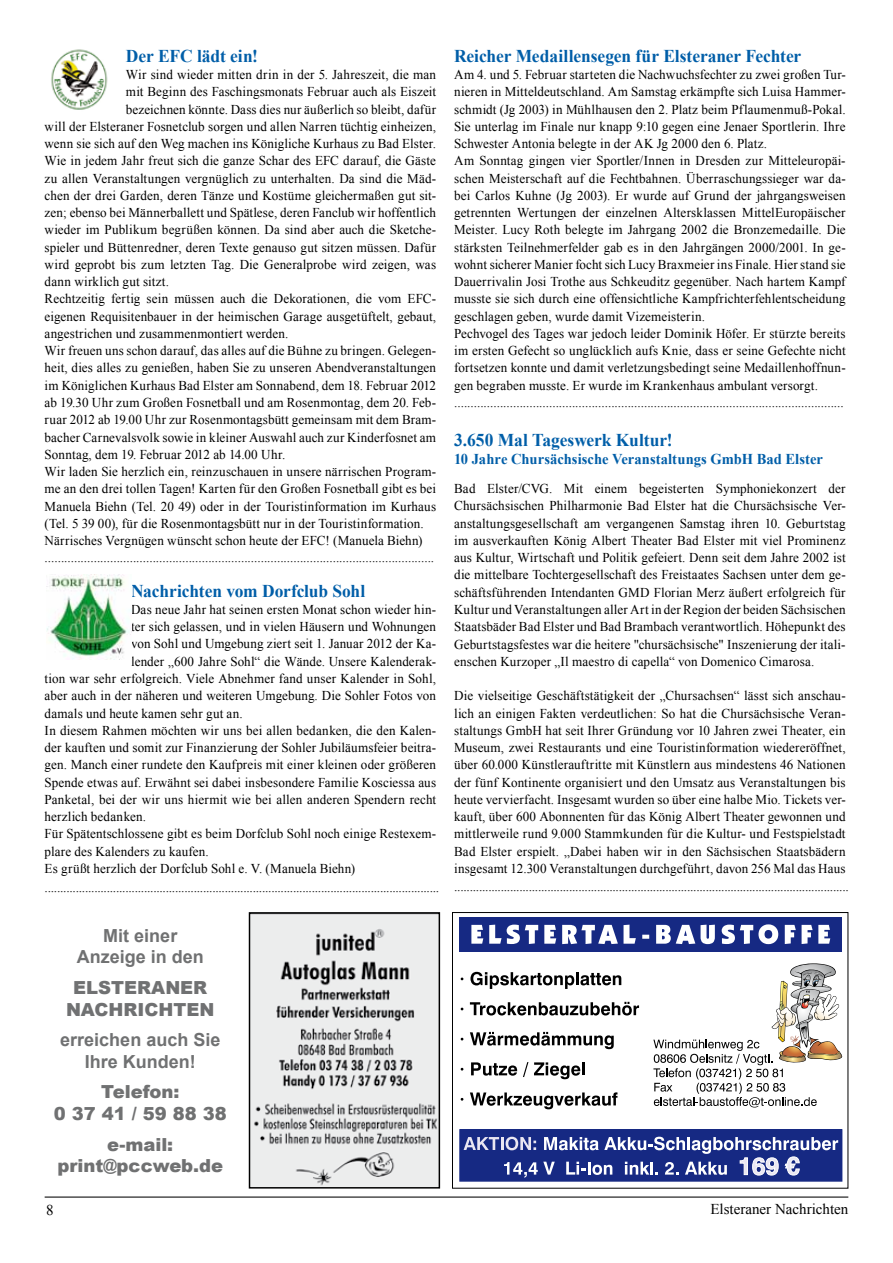
<style>
.page{position:relative;width:893px;height:1263px;background:#fff}
.page>*{position:absolute;margin:0;border:0;box-sizing:border-box;transform-origin:0 0}
.t1{font:700 18px "Times New Roman";letter-spacing:-.005em;color:#005ea8}
.t2{font:900 18px/21.6px "Arial";color:#707172;text-align:center}
.t3{font:700 18px/21.6px "Arial";color:#707172;text-align:center}
.t4{font:700 15px "Times New Roman";color:#005ea8}
.t5{font:15px "Times New Roman";color:#000}
.t6{font:13.5px/17.2px "Times New Roman";letter-spacing:.01em;color:#000;text-align:justify}
</style>
<div class="page">
<hr style="left:45px;top:1196px;width:803px;height:1px;background:#000">
<img style="left:51px;top:49px;width:57px;height:61px">
<img style="left:46px;top:574px;width:85px;height:85px">
<img style="left:252px;top:915px;width:185px;height:270px">
<div style="left:249px;top:912px;width:191px;height:276px;border:2px solid #000"></div>
<div style="left:459px;top:917px;width:383px;height:34px;background:#162983"></div>
<svg style="left:471px;top:924px;width:359px;height:20px"></svg>
<svg style="left:470px;top:972px;width:151px;height:17px"></svg>
<svg style="left:470px;top:1002px;width:169px;height:13px"></svg>
<svg style="left:470px;top:1032px;width:144px;height:17px"></svg>
<svg style="left:471px;top:1062px;width:46px;height:14px"></svg>
<svg style="left:523px;top:1062px;width:5px;height:15px"></svg>
<svg style="left:534px;top:1062px;width:51px;height:17px"></svg>
<svg style="left:470px;top:1092px;width:147px;height:17px"></svg>
<svg style="left:653px;top:963px;width:190px;height:144px"></svg>
<div style="left:460px;top:1130px;width:382px;height:51px;background:#162983"></div>
<div style="left:459px;top:1129px;width:383px;height:53px;border:2px solid #162983"></div>
<svg style="left:464px;top:1137px;width:374px;height:41px"></svg>
<div style="left:452px;top:912px;width:396px;height:276px;border:1px solid #000"></div>
<h1 class="t1" style="left:126px;top:43px;width:134px">Der EFC lädt ein!</h1>
<p class="t6" style="left:126px;top:66px;width:312px">Wir sind wieder mitten drin in der 5. Jahreszeit, die man</p>
<p class="t6" style="left:126px;top:83px;width:312px">mit Beginn des Faschingsmonats Februar auch als Eiszeit</p>
<p class="t6" style="left:126px;top:100px;width:312px">bezeichnen könnte. Dass dies nur äußerlich so bleibt, dafür</p>
<p class="t6" style="left:45px;top:118px;width:393px">will der Elsteraner Fosnetclub sorgen und allen Narren tüchtig einheizen,</p>
<p class="t6" style="left:45px;top:135px;width:393px">wenn sie sich auf den Weg machen ins Königliche Kurhaus zu Bad Elster.</p>
<p class="t6" style="left:45px;top:152px;width:393px">Wie in jedem Jahr freut sich die ganze Schar des EFC darauf, die Gäste</p>
<p class="t6" style="left:45px;top:169px;width:393px">zu allen Veranstaltungen vergnüglich zu unterhalten. Da sind die Mäd-</p>
<p class="t6" style="left:45px;top:187px;width:393px">chen der drei Garden, deren Tänze und Kostüme gleichermaßen gut sit-</p>
<p class="t6" style="left:45px;top:204px;width:393px">zen; ebenso bei Männerballett und Spätlese, deren Fanclub wir hoffentlich</p>
<p class="t6" style="left:45px;top:221px;width:393px">wieder im Publikum begrüßen können. Da sind aber auch die Sketche-</p>
<p class="t6" style="left:45px;top:238px;width:393px">spieler und Büttenredner, deren Texte genauso gut sitzen müssen. Dafür</p>
<p class="t6" style="left:45px;top:256px;width:393px">wird geprobt bis zum letzten Tag. Die Generalprobe wird zeigen, was</p>
<p class="t6" style="left:45px;top:273px;width:126px">dann wirklich gut sitzt.</p>
<p class="t6" style="left:45px;top:290px;width:393px">Rechtzeitig fertig sein müssen auch die Dekorationen, die vom EFC-</p>
<p class="t6" style="left:45px;top:307px;width:393px">eigenen Requisitenbauer in der heimischen Garage ausgetüftelt, gebaut,</p>
<p class="t6" style="left:45px;top:325px;width:245px">angestrichen und zusammenmontiert werden.</p>
<p class="t6" style="left:45px;top:342px;width:393px">Wir freuen uns schon darauf, das alles auf die Bühne zu bringen. Gelegen-</p>
<p class="t6" style="left:45px;top:359px;width:393px">heit, dies alles zu genießen, haben Sie zu unseren Abendveranstaltungen</p>
<p class="t6" style="left:45px;top:376px;width:393px">im Königlichen Kurhaus Bad Elster am Sonnabend, dem 18. Februar 2012</p>
<p class="t6" style="left:45px;top:394px;width:393px">ab 19.30 Uhr zum Großen Fosnetball und am Rosenmontag, dem 20. Feb-</p>
<p class="t6" style="left:45px;top:411px;width:393px">ruar 2012 ab 19.00 Uhr zur Rosenmontagsbütt gemeinsam mit dem Bram-</p>
<p class="t6" style="left:45px;top:428px;width:393px">bacher Carnevalsvolk sowie in kleiner Auswahl auch zur Kinderfosnet am</p>
<p class="t6" style="left:45px;top:445px;width:242px">Sonntag, dem 19. Februar 2012 ab 14.00 Uhr.</p>
<p class="t6" style="left:45px;top:463px;width:393px">Wir laden Sie herzlich ein, reinzuschauen in unsere närrischen Program-</p>
<p class="t6" style="left:45px;top:480px;width:393px">me an den drei tollen Tagen! Karten für den Großen Fosnetball gibt es bei</p>
<p class="t6" style="left:45px;top:497px;width:393px">Manuela Biehn (Tel. 20 49) oder in der Touristinformation im Kurhaus</p>
<p class="t6" style="left:45px;top:514px;width:381px">(Tel. 5 39 00), für die Rosenmontagsbütt nur in der Touristinformation.</p>
<p class="t6" style="left:45px;top:532px;width:379px">Närrisches Vergnügen wünscht schon heute der EFC! (Manuela Biehn)</p>
<p class="t6" style="left:45px;top:549px;width:391px">.......................................................................................................................</p>
<h1 class="t1" style="left:131px;top:578px;width:236px">Nachrichten vom Dorfclub Sohl</h1>
<p class="t6" style="left:131px;top:601px;width:307px">Das neue Jahr hat seinen ersten Monat schon wieder hin-</p>
<p class="t6" style="left:131px;top:618px;width:306px">ter sich gelassen, und in vielen Häusern und Wohnungen</p>
<p class="t6" style="left:131px;top:635px;width:307px">von Sohl und Umgebung ziert seit 1. Januar 2012 der Ka-</p>
<p class="t6" style="left:131px;top:652px;width:307px">lender „600 Jahre Sohl“ die Wände. Unsere Kalenderak-</p>
<p class="t6" style="left:45px;top:670px;width:393px">tion war sehr erfolgreich. Viele Abnehmer fand unser Kalender in Sohl,</p>
<p class="t6" style="left:45px;top:687px;width:393px">aber auch in der näheren und weiteren Umgebung. Die Sohler Fotos von</p>
<p class="t6" style="left:45px;top:704px;width:199px">damals und heute kamen sehr gut an.</p>
<p class="t6" style="left:45px;top:721px;width:393px">In diesem Rahmen möchten wir uns bei allen bedanken, die den Kalen-</p>
<p class="t6" style="left:45px;top:739px;width:393px">der kauften und somit zur Finanzierung der Sohler Jubiläumsfeier beitra-</p>
<p class="t6" style="left:45px;top:756px;width:393px">gen. Manch einer rundete den Kaufpreis mit einer kleinen oder größeren</p>
<p class="t6" style="left:45px;top:773px;width:393px">Spende etwas auf. Erwähnt sei dabei insbesondere Familie Kosciessa aus</p>
<p class="t6" style="left:45px;top:790px;width:393px">Panketal, bei der wir uns hiermit wie bei allen anderen Spendern recht</p>
<p class="t6" style="left:45px;top:808px;width:103px">herzlich bedanken.</p>
<p class="t6" style="left:45px;top:825px;width:393px">Für Spätentschlossene gibt es beim Dorfclub Sohl noch einige Restexem-</p>
<p class="t6" style="left:45px;top:842px;width:166px">plare des Kalenders zu kaufen.</p>
<p class="t6" style="left:45px;top:859px;width:312px">Es grüßt herzlich der Dorfclub Sohl e. V. (Manuela Biehn)</p>
<h1 class="t1" style="left:454px;top:43px;width:349px">Reicher Medaillensegen für Elsteraner Fechter</h1>
<p class="t6" style="left:454px;top:66px;width:393px;text-align:left">Am 4. und 5. Februar starteten die Nachwuchsfechter zu zwei großen Tur&shy;nieren in Mitteldeutschland. Am Samstag erkämpfte sich Luisa Hammer&shy;schmidt (Jg 2003) in Mühlhausen den 2. Platz beim Pflaumenmuß-Pokal.<br>Sie unterlag im Finale nur knapp 9:10 gegen eine Jenaer Sportlerin. Ihre Schwester Antonia belegte in der AK Jg 2000 den 6. Platz.<br>Am Sonntag gingen vier Sportler/Innen in Dresden zur Mitteleuropäi&shy;schen Meisterschaft auf die Fechtbahnen. Überraschungssieger war da&shy;bei Carlos Kuhne (Jg 2003). Er wurde auf Grund der jahrgangsweisen getrennten Wertungen der einzelnen Altersklassen MittelEuropäischer Meister. Lucy Roth belegte im Jahrgang 2002 die Bronzemedaille. Die stärksten Teilnehmerfelder gab es in den Jahrgängen 2000/2001. In ge&shy;wohnt sicherer Manier focht sich Lucy Braxmeier ins Finale. Hier stand sie Dauerrivalin Josi Trothe aus Schkeuditz gegenüber. Nach hartem Kampf musste sie sich durch eine offensichtliche Kampfrichterfehlentscheidung geschlagen geben, wurde damit Vizemeisterin.<br>Pechvogel des Tages war jedoch leider Dominik Höfer. Er stürzte bereits im ersten Gefecht so unglücklich aufs Knie, dass er seine Gefechte nicht fortsetzen konnte und damit verletzungsbedingt seine Medaillenhoffnun&shy;gen begraben musste. Er wurde im Krankenhaus ambulant versorgt. .......................................................................................................................</p>
<h1 class="t1" style="left:454px;top:427px;width:220px">3.650 Mal Tageswerk Kultur!</h1>
<p class="t4" style="left:454px;top:448px;width:370px">10 Jahre Chursächsische Veranstaltungs GmbH Bad Elster</p>
<p class="t6" style="left:454px;top:480px;width:393px">Bad Elster/CVG. Mit einem begeisterten Symphoniekonzert der Chursächsischen Philharmonie Bad Elster hat die Chursächsische Ver&shy;anstaltungsgesellschaft am vergangenen Samstag ihren 10. Geburtstag im ausverkauften König Albert Theater Bad Elster mit viel Prominenz aus Kultur, Wirtschaft und Politik gefeiert. Denn seit dem Jahre 2002 ist die mittelbare Tochtergesellschaft des Freistaates Sachsen unter dem ge&shy;schäftsführenden Intendanten GMD Florian Merz äußert erfolgreich für Kultur und Veranstaltungen aller Art in der Region der beiden Sächsischen Staatsbäder Bad Elster und Bad Brambach verantwortlich. Höhepunkt des Geburtstagsfestes war die heitere "chursächsische" Inszenierung der itali&shy;enschen Kurzoper „Il maestro di capella“ von Domenico Cimarosa.</p>
<p class="t6" style="left:454px;top:687px;width:393px">Die vielseitige Geschäftstätigkeit der „Chursachsen“ lässt sich anschau&shy;lich an einigen Fakten verdeutlichen: So hat die Chursächsische Veran&shy;staltungs GmbH hat seit Ihrer Gründung vor 10 Jahren zwei Theater, ein Museum, zwei Restaurants und eine Touristinformation wiedereröffnet, über 60.000 Künstlerauftritte mit Künstlern aus mindestens 46 Nationen der fünf Kontinente organisiert und den Umsatz aus Veranstaltungen bis heute vervierfacht. Insgesamt wurden so über eine halbe Mio. Tickets ver&shy;kauft, über 600 Abonnenten für das König Albert Theater gewonnen und mittlerweile rund 9.000 Stammkunden für die Kultur- und Festspielstadt Bad Elster erspielt. „Dabei haben wir in den Sächsischen Staatsbädern insgesamt 12.300 Veranstaltungen durchgeführt, davon 256 Mal das Haus</p>
<p class="t6" style="left:45px;top:878px;width:806px">............................................................................................................................... ...............................................................................................................................</p>
<h1 class="t3" style="left:77px;top:925px;width:129px">Mit einer<br>Anzeige in den</h1>
<h1 class="t2" style="left:66px;top:976px;width:147px">Elsteraner<br>NACHRICHTEN</h1>
<h1 class="t3" style="left:60px;top:1029px;width:162px">erreichen auch Sie<br>Ihre Kunden!</h1>
<h1 class="t2" style="left:54px;top:1080px;width:175px">Telefon:<br>0 37 41 / 59 88 38</h1>
<h1 class="t2" style="left:57px;top:1133px;width:167px">e-mail: print@pccweb.de</h1>
<p class="t5" style="left:46px;top:1200px;width:9px">8</p>
<p class="t5" style="left:710px;top:1199px;width:139px">Elsteraner Nachrichten</p>
</div>
